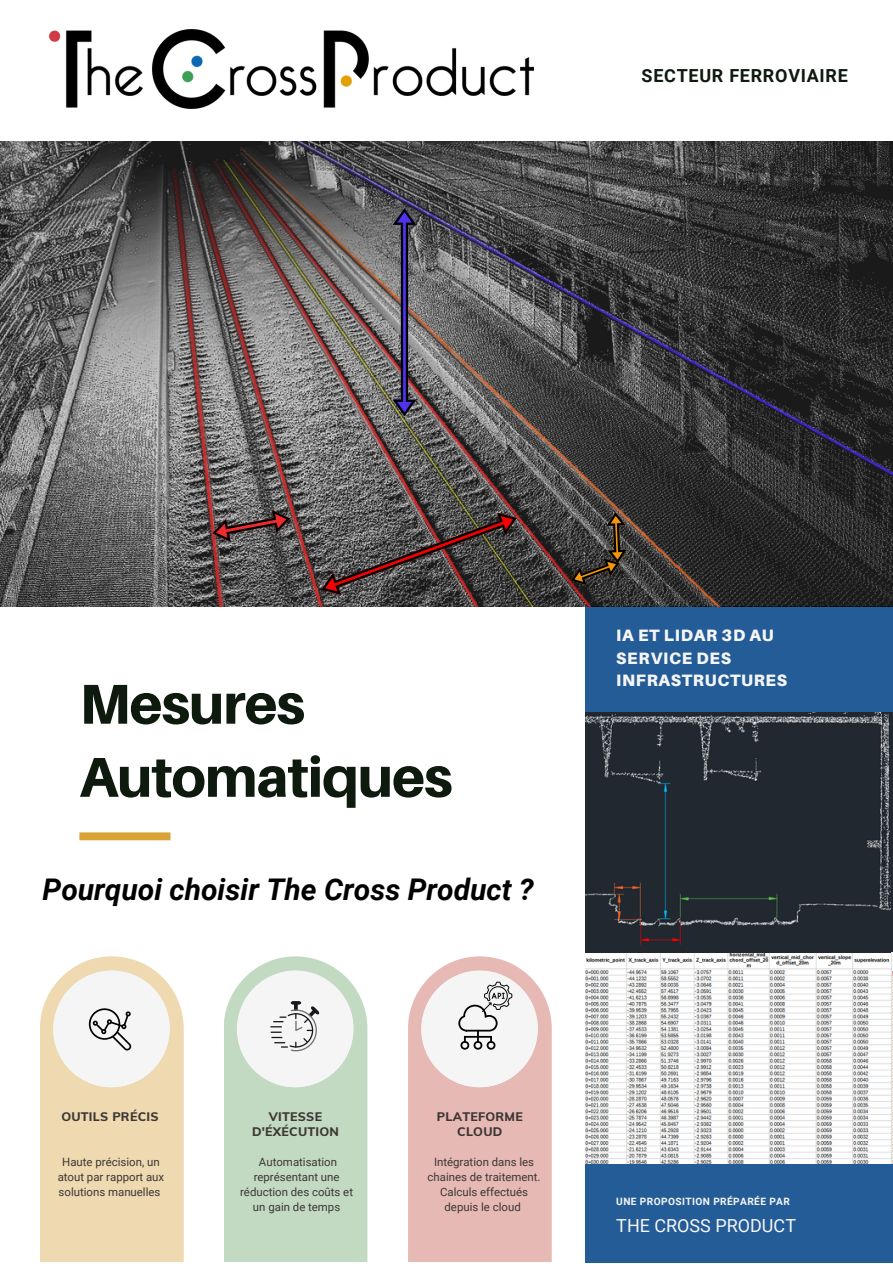
<style>
.page{position:relative;width:893px;height:1264px;background:#fff}
.page>*{position:absolute;margin:0;border:0;box-sizing:border-box;transform-origin:0 0}
.t1{font:800 56.25px/73.1px "Aileron";letter-spacing:-.02em;color:#0e1a0e}
.t2{font:italic 700 29.85px "Roboto";color:#000}
.t3{font:700 18px "Roboto";letter-spacing:.04em;color:#0e1a0e}
.t4{font:18px "Roboto";color:#f5f5f5}
.t5{font:900 16.5px/22.5px "Aileron";letter-spacing:.04em;color:#f5f5f5}
.t6{font:800 12.45px/14.4px "Muli";letter-spacing:.02em;color:#3c3735;text-align:center}
.t7{font:11.4px/15.3px "Roboto";color:#3c3735;text-align:center}
.t8{font:700 10.05px "Roboto";letter-spacing:.04em;color:#f5f5f5}
</style>
<div class="page">
<div style="left:585px;top:605px;width:307px;height:657px;background:#245c97"></div>
<div style="left:79px;top:832px;width:91px;height:8px;background:#d8a336"></div>
<img style="left:49px;top:30px;width:484px;height:79px">
<img style="left:585px;top:712px;width:307px;height:451px">
<img style="left:0;top:141px;width:892px;height:465px">
<img style="left:585px;top:714px;width:305px;height:238px">
<svg style="left:321px;top:512px;width:196px;height:83px;background:#544746"></svg>
<svg style="left:212px;top:510px;width:78px;height:32px;background:#664848"></svg>
<svg style="left:570px;top:512px;width:56px;height:73px;background:#484035"></svg>
<svg style="left:392px;top:208px;width:24px;height:208px;background:#5d556e"></svg>
<svg style="left:40px;top:956px;width:144px;height:306px"></svg>
<svg style="left:224px;top:956px;width:143px;height:306px"></svg>
<svg style="left:408px;top:956px;width:143px;height:306px"></svg>
<p class="t3" style="left:641px;top:66px;width:208px">SECTEUR FERROVIAIRE</p>
<p class="t1" style="left:79px;top:666px;width:375px">Mesures<br>Automatiques</p>
<p class="t2" style="left:43px;top:871px;width:492px">Pourquoi choisir The Cross Product ?</p>
<p class="t5" style="left:616px;top:623px;width:172px">IA ET LIDAR 3D AU<br>SERVICE DES<br>INFRASTRUCTURES</p>
<p class="t6" style="left:61px;top:1109px;width:99px">OUTILS PRÉCIS</p>
<p class="t6" style="left:252px;top:1109px;width:88px">VITESSE<br>D'ÉXÉCUTION</p>
<p class="t6" style="left:437px;top:1109px;width:87px">PLATEFORME<br>CLOUD</p>
<p class="t7" style="left:58px;top:1154px;width:108px">Haute précision, un atout par rapport aux solutions manuelles</p>
<p class="t7" style="left:253px;top:1199px;width:89px">un gain de temps</p>
<p class="t7" style="left:427px;top:1154px;width:114px">Intégration dans les chaines de traitement.</p>
<p class="t7" style="left:240px;top:1154px;width:114px">Automatisation représentant une réduction des coûts et</p>
<p class="t7" style="left:440px;top:1184px;width:90px">Calculs effectués depuis le cloud</p>
<p class="t8" style="left:616px;top:1195px;width:175px">UNE PROPOSITION PRÉPARÉE PAR</p>
<p class="t4" style="left:616px;top:1215px;width:181px">THE CROSS PRODUCT</p>
</div>
